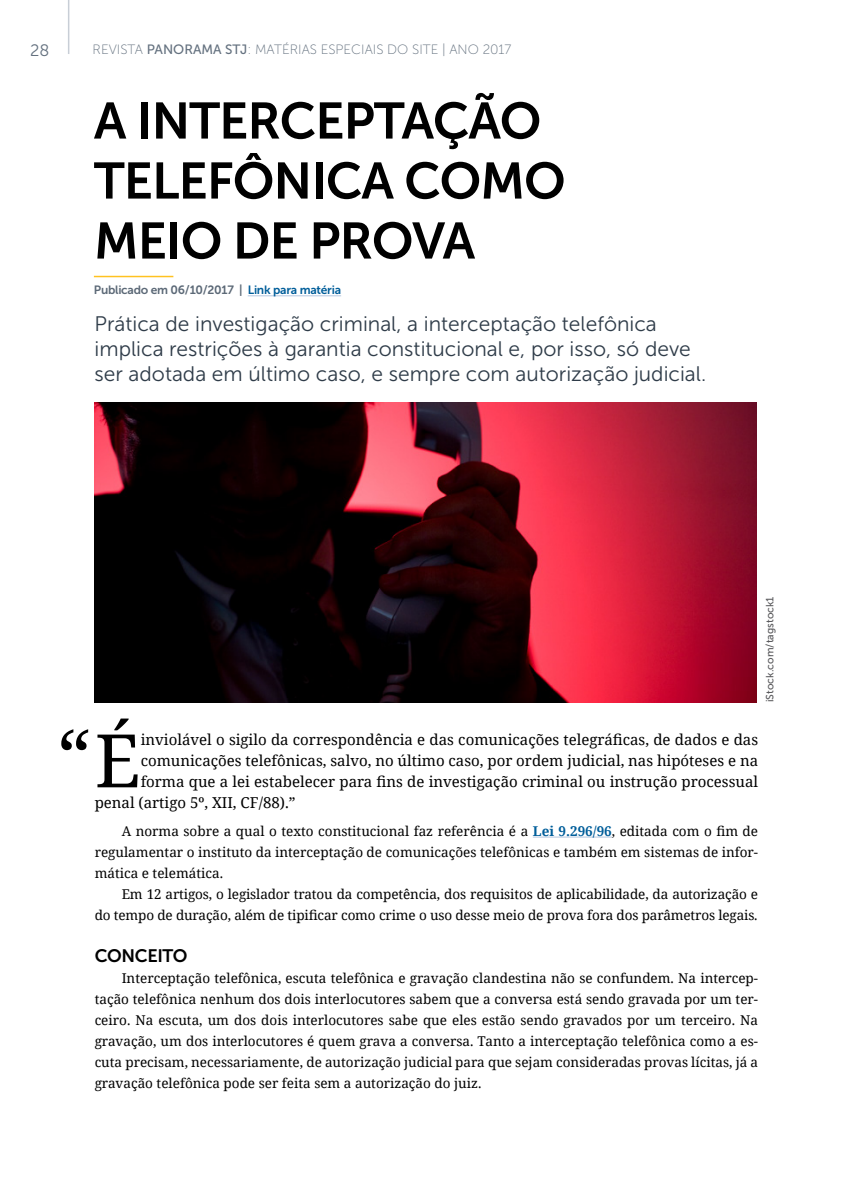
<style>
.page{position:relative;width:851px;height:1191px;background:#fff}
.page>*{position:absolute;margin:0;border:0;box-sizing:border-box;transform-origin:0 0}
.t1{font:73.8px "Noto Serif";color:#000}
.t2{font:51px/60px "Museo Sans 700";letter-spacing:-.02em;color:#000}
.t3{font:21px/25.2px "Museo Sans 300";color:#2f3c49}
.t4{font:18px "Museo Sans 700";letter-spacing:-.02em;color:#000}
.t5{font:16.5px "Museo Sans 300";color:#64717f}
.t6{font:15px "Noto Serif";color:#000}
.t7{font:13.5px/21px "Noto Serif";letter-spacing:-.01em;color:#000;text-align:justify}
.t8{font:13.5px "Museo Sans 100";color:#64717f}
.t9{font:12px "Museo Sans 700";letter-spacing:-.02em;color:#5c6977}
.t10{font:10.5px "Museo Sans 500";color:#58585b}
.s1{font-family:"Museo Sans 500"}
.s2{color:#005e9a}
.s3{font-weight:700;color:#005e9a}
</style>
<div class="page">
<hr style="left:532px;top:836px;width:79px;height:1px;background:#bdcde3">
<hr style="left:94px;top:276px;width:79px;height:1px;background:#ffc221">
<hr style="left:248px;top:295px;width:93px;height:1px;background:#bdcde3">
<img style="left:94px;top:402px;width:662px;height:300px">
<svg style="left:61px;top:729px;width:27px;height:21px"></svg>
<hr style="left:68px;top:0;width:1px;height:54px;background:#c8ced6">
<p class="t5" style="left:30px;top:41px;width:21px">28</p>
<p class="t8" style="left:93px;top:43px;width:420px">REVISTA <span class="s1">PANORAMA STJ</span>: MATÉRIAS ESPECIAIS DO SITE | ANO 2017</p>
<h2 class="t2" style="left:94px;top:91px;width:473px">A INTERCEPTAÇÃO<br>TELEFÔNICA COMO<br>MEIO DE PROVA</h2>
<p class="t9" style="left:94px;top:283px;width:249px">Publicado em 06/10/2017 | <span class="s2">Link para matéria</span></p>
<h3 class="t3" style="left:94px;top:311px;width:613px">Prática de investigação criminal, a interceptação telefônica implica restrições à garantia constitucional e, por isso, só deve ser adotada em último caso, e sempre com autorização judicial.</h3>
<p class="t10" style="left:764px;top:702px;width:107px;rotate:-90deg">iStock.com/tagstock1</p>
<h1 class="t1" style="left:95px;top:710px;width:47px">É</h1>
<p class="t6" style="left:141px;top:729px;width:618px">inviolável o sigilo da correspondência e das comunicações telegráficas, de dados e das</p>
<p class="t6" style="left:141px;top:750px;width:618px">comunicações telefônicas, salvo, no último caso, por ordem judicial, nas hipóteses e na</p>
<p class="t6" style="left:141px;top:771px;width:618px">forma que a lei estabelecer para fins de investigação criminal ou instrução processual</p>
<p class="t6" style="left:95px;top:792px;width:202px">penal (artigo 5º, XII, CF/88).”</p>
<p class="t7" style="left:95px;top:819px;width:665px;text-indent:27px">A norma sobre a qual o texto constitucional faz referência é a <span class="s3">Lei 9.296/96</span>, editada com o fim de regulamentar o instituto da interceptação de comunicações telefônicas e também em sistemas de infor&shy;mática e telemática.</p>
<p class="t7" style="left:95px;top:882px;width:664px;text-align:right">Em 12 artigos, o legislador tratou da competência, dos requisitos de aplicabilidade, da autorização e<br>do tempo de duração, além de tipificar como crime o uso desse meio de prova fora dos parâmetros legais.</p>
<h3 class="t4" style="left:95px;top:945px;width:94px">CONCEITO</h3>
<p class="t7" style="left:95px;top:966px;width:664px;text-indent:27px">Interceptação telefônica, escuta telefônica e gravação clandestina não se confundem. Na intercep&shy;tação telefônica nenhum dos dois interlocutores sabem que a conversa está sendo gravada por um ter&shy;ceiro. Na escuta, um dos dois interlocutores sabe que eles estão sendo gravados por um terceiro. Na gravação, um dos interlocutores é quem grava a conversa. Tanto a interceptação telefônica como a es&shy;cuta precisam, necessariamente, de autorização judicial para que sejam consideradas provas lícitas, já a gravação telefônica pode ser feita sem a autorização do juiz.</p>
</div>
